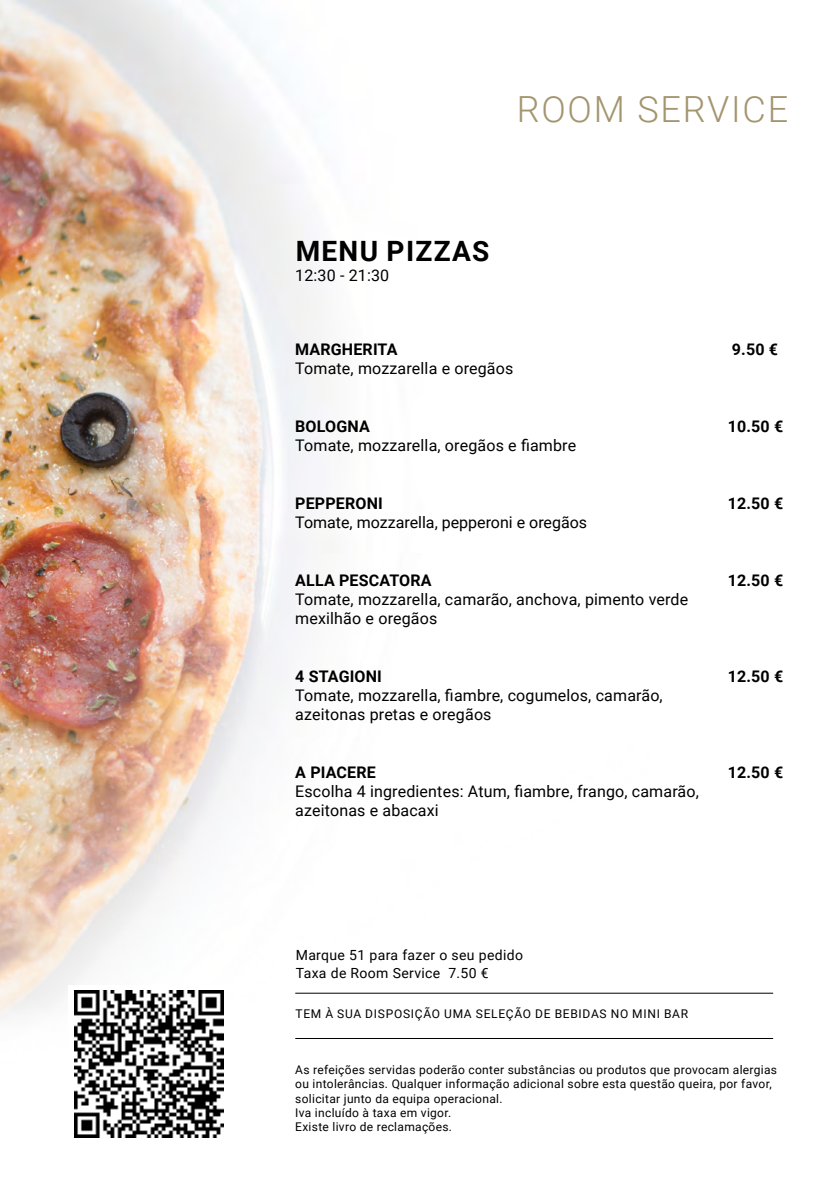
<style>
.page{position:relative;width:840px;height:1191px;background:#fff}
.page>*{position:absolute;margin:0;border:0;box-sizing:border-box;transform-origin:0 0}
.t1{font:300 36px "Roboto";letter-spacing:.05em;color:#a4956f}
.t2{font:700 28px "Roboto";letter-spacing:.045em;color:#000}
.t3{font:16px/19.2px "Roboto";letter-spacing:.01em;color:#000}
.t4{font:700 16px "Roboto";letter-spacing:.01em;color:#000}
.t5{font:14px/18px "Roboto";letter-spacing:.025em;color:#000}
.t6{font:12px/14.4px "Roboto";letter-spacing:.025em;color:#000}
.t7{font:12px "Roboto";letter-spacing:.06em;color:#000}
</style>
<div class="page">
<img style="left:0;top:0;width:650px;height:1019px">
<hr style="left:295px;top:1038px;width:477px;height:1px;background:#000">
<hr style="left:295px;top:992px;width:477px;height:1px;background:#000">
<div style="left:68px;top:985px;width:159px;height:159px;background:#fff"></div>
<img style="left:75px;top:990px;width:148px;height:147px">
<h1 class="t1" style="left:516px;top:84px;width:273px">ROOM SERVICE</h1>
<h2 class="t2" style="left:295px;top:232px;width:195px">MENU PIZZAS</h2>
<p class="t3" style="left:295px;top:265px;width:95px">12:30 - 21:30</p>
<p class="t4" style="left:295px;top:338px;width:104px">MARGHERITA</p>
<p class="t4" style="left:731px;top:338px;width:48px">9.50 €</p>
<p class="t3" style="left:295px;top:358px;width:219px">Tomate, mozzarella e oregãos</p>
<p class="t4" style="left:295px;top:415px;width:76px">BOLOGNA</p>
<p class="t4" style="left:727px;top:415px;width:57px">10.50 €</p>
<p class="t3" style="left:295px;top:435px;width:282px">Tomate, mozzarella, oregãos e fiambre</p>
<p class="t4" style="left:295px;top:492px;width:89px">PEPPERONI</p>
<p class="t4" style="left:727px;top:492px;width:57px">12.50 €</p>
<p class="t3" style="left:295px;top:512px;width:293px">Tomate, mozzarella, pepperoni e oregãos</p>
<p class="t4" style="left:295px;top:568px;width:138px">ALLA PESCATORA</p>
<p class="t4" style="left:727px;top:568px;width:57px">12.50 €</p>
<p class="t3" style="left:295px;top:589px;width:394px">Tomate, mozzarella, camarão, anchova, pimento verde mexilhão e oregãos</p>
<p class="t4" style="left:295px;top:664px;width:88px">4 STAGIONI</p>
<p class="t4" style="left:727px;top:664px;width:57px">12.50 €</p>
<p class="t3" style="left:295px;top:685px;width:369px">Tomate, mozzarella, fiambre, cogumelos, camarão, azeitonas pretas e oregãos</p>
<p class="t4" style="left:295px;top:760px;width:82px">A PIACERE</p>
<p class="t4" style="left:727px;top:760px;width:57px">12.50 €</p>
<p class="t3" style="left:295px;top:781px;width:405px">Escolha 4 ingredientes: Atum, fiambre, frango, camarão, azeitonas e abacaxi</p>
<p class="t5" style="left:295px;top:945px;width:229px">Marque 51 para fazer o seu pedido<br>Taxa de Room Service 7.50 €</p>
<p class="t7" style="left:295px;top:1005px;width:394px">TEM À SUA DISPOSIÇÃO UMA SELEÇÃO DE BEBIDAS NO MINI BAR</p>
<p class="t6" style="left:295px;top:1061px;width:483px">As refeições servidas poderão conter substâncias ou produtos que provocam alergias ou intolerâncias. Qualquer informação adicional sobre esta questão queira, por favor, solicitar junto da equipa operacional.<br>Iva incluído à taxa em vigor.<br>Existe livro de reclamações.</p>
</div>
